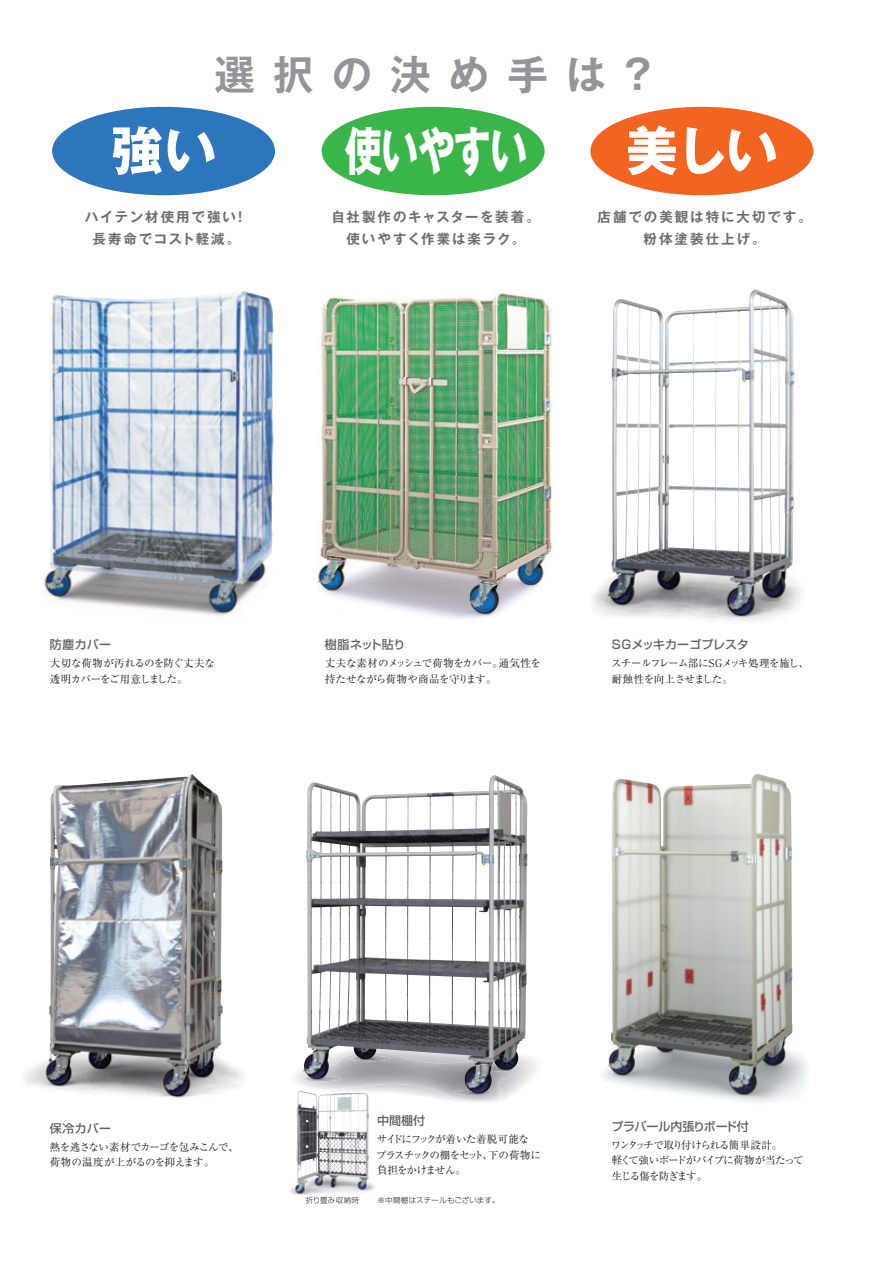
<style>
.page{position:relative;width:893px;height:1263px;background:#fff}
.page>*{position:absolute;margin:0;border:0;box-sizing:border-box;transform-origin:0 0}
.t1{font:700 52.5px "Gothic MB101 Pro";letter-spacing:-.025em;color:#fff}
.t2{font:700 52.5px "Gothic MB101 Pro";letter-spacing:-.025em;color:#fff;scale:.71 1}
.t3{font:700 40.5px "Gothic MB101 Pro De";letter-spacing:.445em;color:#939598}
.t4{font:700 13.5px/22.5px "Gothic MB101 Pro De";letter-spacing:.14em;color:#6c6d70;text-align:center}
.t5{font:700 13.5px/22.5px "Gothic MB101 Pro De";letter-spacing:.12em;color:#6c6d70;text-align:center}
.t6{font:500 12px "Shin Go Pro";color:#636366}
.t7{font:500 12px "Shin Go Pro";letter-spacing:-.035em;color:#636366}
.t8{font:10.5px/15.3px "Ryumin Pro";letter-spacing:-.06em;color:#231f20}
.t9{font:10.5px/15.3px "Ryumin Pro";letter-spacing:-.085em;color:#231f20}
.t10{font:10.5px/15.3px "Ryumin Pro";letter-spacing:-.035em;color:#231f20}
.t11{font:10.5px/15.3px "Ryumin Pro";letter-spacing:-.025em;color:#231f20}
.t12{font:300 7.5px "Shin Go Pro";letter-spacing:.02em;color:#231f20}
.t13{font:300 7.5px "Shin Go Pro";letter-spacing:.05em;color:#231f20}
</style>
<div class="page">
<img style="left:43px;top:291px;width:231px;height:325px">
<img style="left:23px;top:774px;width:220px;height:324px">
<img style="left:317px;top:290px;width:235px;height:329px">
<img style="left:602px;top:774px;width:205px;height:329px">
<div style="left:52px;top:107px;width:223px;height:88px;background:#2e76bc;border-radius:50%"></div>
<div style="left:322px;top:107px;width:223px;height:88px;background:#3ab54a;border-radius:50%"></div>
<div style="left:590px;top:107px;width:223px;height:88px;background:#f36421;border-radius:50%"></div>
<img style="left:290px;top:1104px;width:85px;height:92px">
<img style="left:591px;top:290px;width:211px;height:332px">
<img style="left:297px;top:1057px;width:239px;height:47px">
<img style="left:295px;top:1057px;width:232px;height:45px">
<img style="left:453px;top:1093px;width:39px;height:2px">
<img style="left:299px;top:1076px;width:4px;height:5px">
<img style="left:468px;top:1093px;width:17px;height:2px">
<img style="left:303px;top:775px;width:222px;height:318px">
<h2 class="t3" style="left:214px;top:41px;width:445px">選択の決め手は？</h2>
<h1 class="t1" style="left:110px;top:107px;width:108px">強い</h1>
<h1 class="t2" style="left:345px;top:108px;width:259px">使いやすい</h1>
<h1 class="t1" style="left:626px;top:107px;width:154px">美しい</h1>
<p class="t4" style="left:85px;top:204px;width:164px">ハイテン材使用で強い！長寿命でコスト軽減。</p>
<p class="t4" style="left:597px;top:204px;width:216px">店舗での美観は特に大切です。粉体塗装仕上げ。</p>
<p class="t5" style="left:331px;top:204px;width:210px">自社製作のキャスターを装着。使いやすく作業は楽ラク。</p>
<p class="t6" style="left:50px;top:635px;width:63px">防塵カバー</p>
<p class="t11" style="left:50px;top:655px;width:167px">大切な荷物が汚れるのを防ぐ丈夫な透明カバーをご用意しました。</p>
<p class="t6" style="left:325px;top:635px;width:82px">樹脂ネット貼り</p>
<p class="t10" style="left:325px;top:655px;width:217px">丈夫な素材のメッシュで荷物をカバー。通気性を持たせながら荷物や商品を守ります。</p>
<p class="t6" style="left:612px;top:635px;width:139px">SGメッキカーゴプレスタ</p>
<p class="t8" style="left:611px;top:655px;width:199px">スチールフレーム部にSGメッキ処理を施し、耐蝕性を向上させました。</p>
<p class="t6" style="left:50px;top:1118px;width:63px">保冷カバー</p>
<p class="t8" style="left:50px;top:1138px;width:191px">熱を逃さない素材でカーゴを包みこんで、荷物の温度が上がるのを抑えます。</p>
<p class="t6" style="left:377px;top:1111px;width:49px">中間棚付</p>
<p class="t8" style="left:376px;top:1131px;width:166px">サイドにフックが着いた着脱可能なプラスチックの棚をセット、下の荷物に負担をかけません。</p>
<p class="t13" style="left:306px;top:1194px;width:55px">折り畳み収納時</p>
<p class="t12" style="left:377px;top:1194px;width:124px">※中間棚はスチールもございます。</p>
<p class="t7" style="left:611px;top:1117px;width:139px">プラパール内張りボード付</p>
<p class="t9" style="left:611px;top:1137px;width:194px">ワンタッチで取り付けられる簡単設計。<br>軽くて強いボードがパイプに荷物が当たって生じる傷を防ぎます。</p>
</div>
